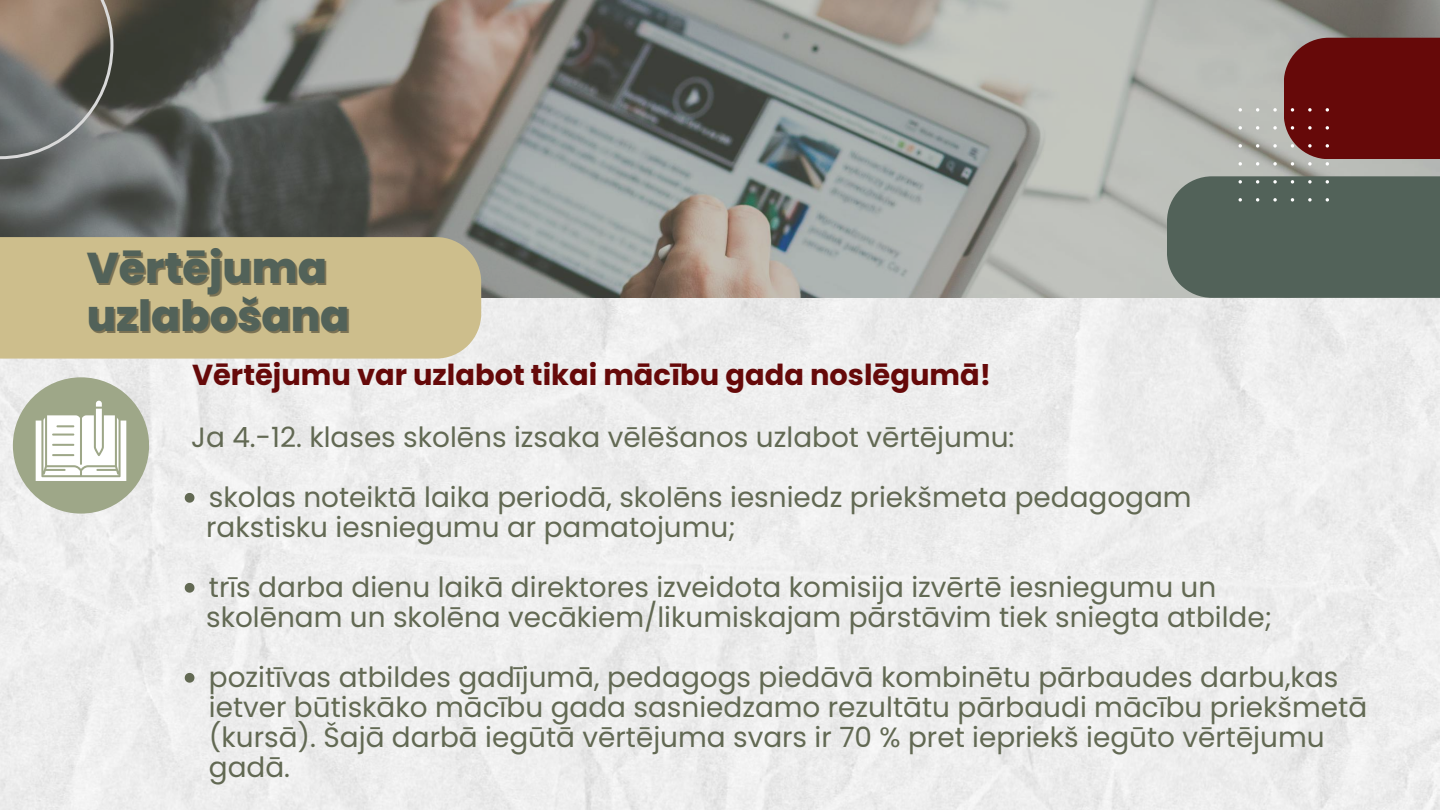
<style>
.page{position:relative;width:1440px;height:810px;background:#fff}
.page>*{position:absolute;margin:0;border:0;box-sizing:border-box;transform-origin:0 0}
.t1{font:800 43px/47.2px "Poppins";color:#526259}
.t2{font:700 28.9px "Poppins";color:#660909}
.t3{font:27.9px/30px "Poppins";color:#626953}
</style>
<div class="page">
<svg style="left:0;top:0;width:1440px;height:298px;background:#8d8e89"></svg>
<div style="left:1284px;top:38px;width:156px;height:121px;background:#660909"></div>
<div style="left:1167px;top:176px;width:273px;height:122px;background:#526259"></div>
<div style="left:13px;top:377px;width:136px;height:137px;background:#9ea788;border-radius:50%"></div>
<div style="left:0;top:237px;width:481px;height:122px;background:#cdbe8c"></div>
<svg style="left:1239px;top:108px;width:90px;height:94px"></svg>
<svg style="left:0;top:0;width:113px;height:159px;background:#7c766e"></svg>
<svg style="left:36px;top:401px;width:90px;height:80px"></svg>
<svg style="left:185px;top:493px;width:9px;height:10px"></svg>
<svg style="left:185px;top:583px;width:9px;height:10px"></svg>
<svg style="left:185px;top:673px;width:9px;height:10px"></svg>
<h1 class="t1" style="left:87px;top:245px;width:264px">Vērtējuma uzlabošana</h1>
<p class="t2" style="left:192px;top:355px;width:800px">Vērtējumu var uzlabot tikai mācību gada noslēgumā!</p>
<p class="t3" style="left:191px;top:422px;width:825px">Ja 4.-12. klases skolēns izsaka vēlēšanos uzlabot vērtējumu:</p>
<p class="t3" style="left:209px;top:482px;width:984px">skolas noteiktā laika periodā, skolēns iesniedz priekšmeta pedagogam</p>
<p class="t3" style="left:206px;top:512px;width:531px">rakstisku iesniegumu ar pamatojumu;</p>
<p class="t3" style="left:209px;top:572px;width:1009px">trīs darba dienu laikā direktores izveidota komisija izvērtē iesniegumu un</p>
<p class="t3" style="left:206px;top:602px;width:1067px">skolēnam un skolēna vecākiem/likumiskajam pārstāvim tiek sniegta atbilde;</p>
<p class="t3" style="left:209px;top:662px;width:1160px">pozitīvas atbildes gadījumā, pedagogs piedāvā kombinētu pārbaudes darbu,kas ietver būtiskāko mācību gada sasniedzamo rezultātu pārbaudi mācību priekšmetā (kursā). Šajā darbā iegūtā vērtējuma svars ir 70 % pret iepriekš iegūto vērtējumu gadā.</p>
</div>
